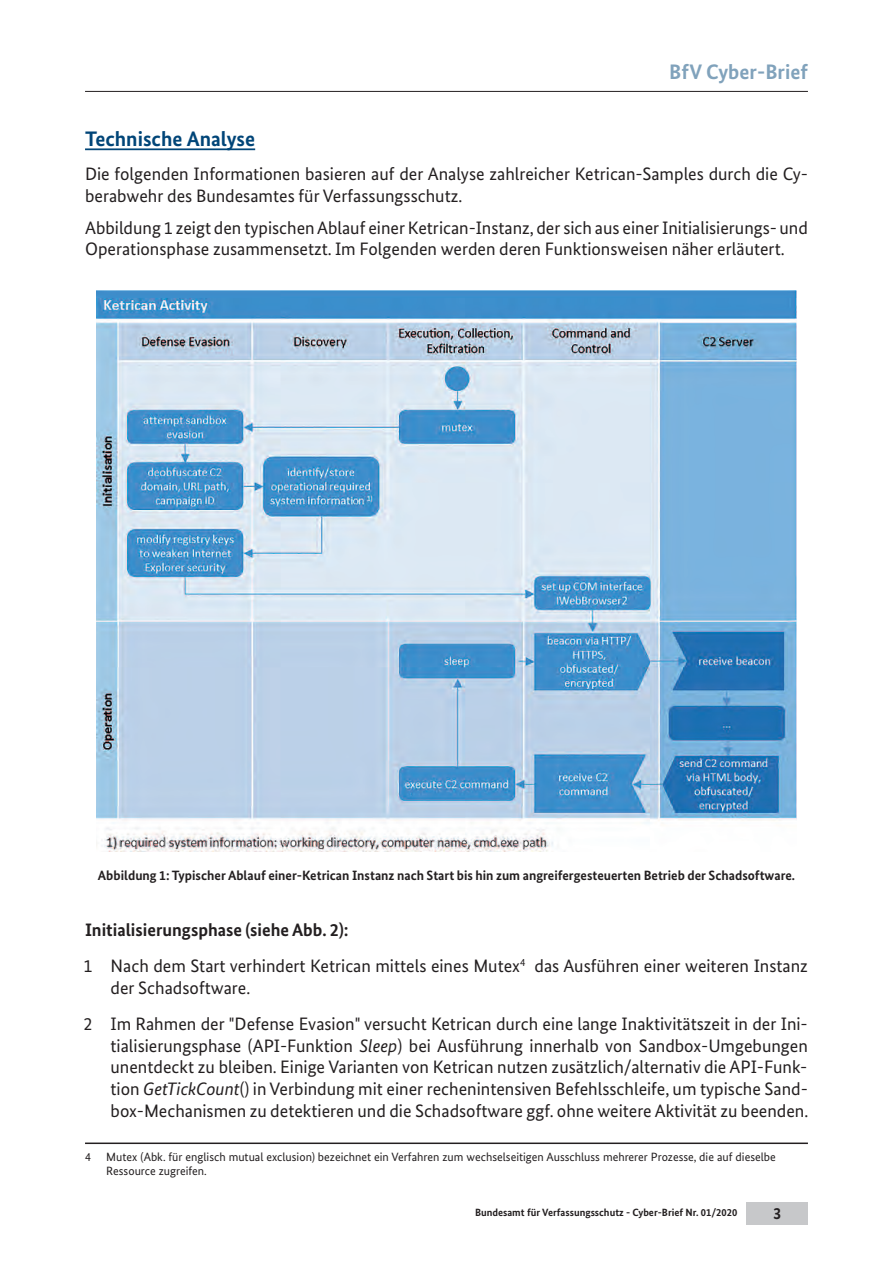
<style>
.page{position:relative;width:893px;height:1263px;background:#fff}
.page>*{position:absolute;margin:0;border:0;box-sizing:border-box;transform-origin:0 0}
.t1{font:700 21px "Bundes Sans";color:#004578}
.t2{font:700 21px "Bundes Sans";color:rgb(0 69 120/.5)}
.t3{font:18px/21.6px "Bundes Sans";color:#231f20}
.t4{font:700 16.5px "Bundes Sans";color:#231f20}
.t5{font:700 13.5px "Bundes Sans";color:#231f20}
.t6{font:12px/14.4px "Bundes Sans";color:#231f20}
.t7{font:700 10.5px "Bundes Sans";color:#231f20}
.s1{font-weight:700}
.s2{font-style:italic}
</style>
<div class="page">
<hr style="left:85px;top:148px;width:170px;height:2px;background:#004578">
<hr style="left:85px;top:1142px;width:723px;height:2px;background:#231f20">
<hr style="left:85px;top:91px;width:723px;height:1px;background:#231f20">
<div style="left:747px;top:1202px;width:61px;height:23px;background:#c7c8ca"></div>
<img style="left:97px;top:291px;width:699px;height:561px">
<p class="t2" style="left:669px;top:64px;width:140px">BfV Cyber-Brief</p>
<p class="t1" style="left:85px;top:131px;width:172px">Technische Analyse</p>
<p class="t3" style="left:85px;top:165px;width:724px">Die folgenden Informationen basieren auf der Analyse zahlreicher Ketrican-Samples durch die Cy&shy;berabwehr des Bundesamtes für Verfassungsschutz.</p>
<p class="t3" style="left:85px;top:218px;width:724px">Abbildung 1 zeigt den typischen Ablauf einer Ketrican-Instanz, der sich aus einer Initialisierungs- und<br>Operationsphase zusammensetzt. Im Folgenden werden deren Funktionsweisen näher erläutert.</p>
<p class="t5" style="left:98px;top:871px;width:699px">Abbildung 1: Typischer Ablauf einer-Ketrican Instanz nach Start bis hin zum angreifergesteuerten Betrieb der Schadsoftware.</p>
<p class="t3" style="left:111px;top:913px;width:416px;line-height:36.5px;text-indent:-26px"><span class="s1">Initialisierungsphase (siehe Abb. 2):<br></span>Nach dem Start verhindert Ketrican mittels eines Mutex<sup>4</sup></p>
<p class="t3" style="left:84px;top:957px;width:10px">1</p>
<p class="t3" style="left:535px;top:957px;width:275px">das Ausführen einer weiteren Instanz</p>
<p class="t3" style="left:84px;top:971px;width:726px;line-height:36.5px;text-indent:27px">der Schadsoftware.<br>2 Im Rahmen der "Defense Evasion" versucht Ketrican durch eine lange Inaktivitätszeit in der Ini-</p>
<p class="t3" style="left:111px;top:1036px;width:699px;text-align:justify">tialisierungsphase (API-Funktion <span class="s2">Sleep</span>) bei Ausführung innerhalb von Sandbox-Umgebungen unentdeckt zu bleiben. Einige Varianten von Ketrican nutzen zusätzlich/alternativ die API-Funk&shy;tion <span class="s2">GetTickCount</span>() in Verbindung mit einer rechenintensiven Befehlsschleife, um typische Sand&shy;box-Mechanismen zu detektieren und die Schadsoftware ggf. ohne weitere Aktivität zu beenden.</p>
<p class="t6" style="left:85px;top:1150px;width:7px">4</p>
<p class="t6" style="left:106px;top:1150px;width:671px">Mutex (Abk. für englisch mutual exclusion) bezeichnet ein Verfahren zum wechselseitigen Ausschluss mehrerer Prozesse, die auf dieselbe<br>Ressource zugreifen.</p>
<p class="t7" style="left:475px;top:1209px;width:264px">Bundesamt für Verfassungsschutz - Cyber-Brief Nr. 01/2020</p>
<p class="t4" style="left:773px;top:1208px;width:10px">3</p>
</div>
